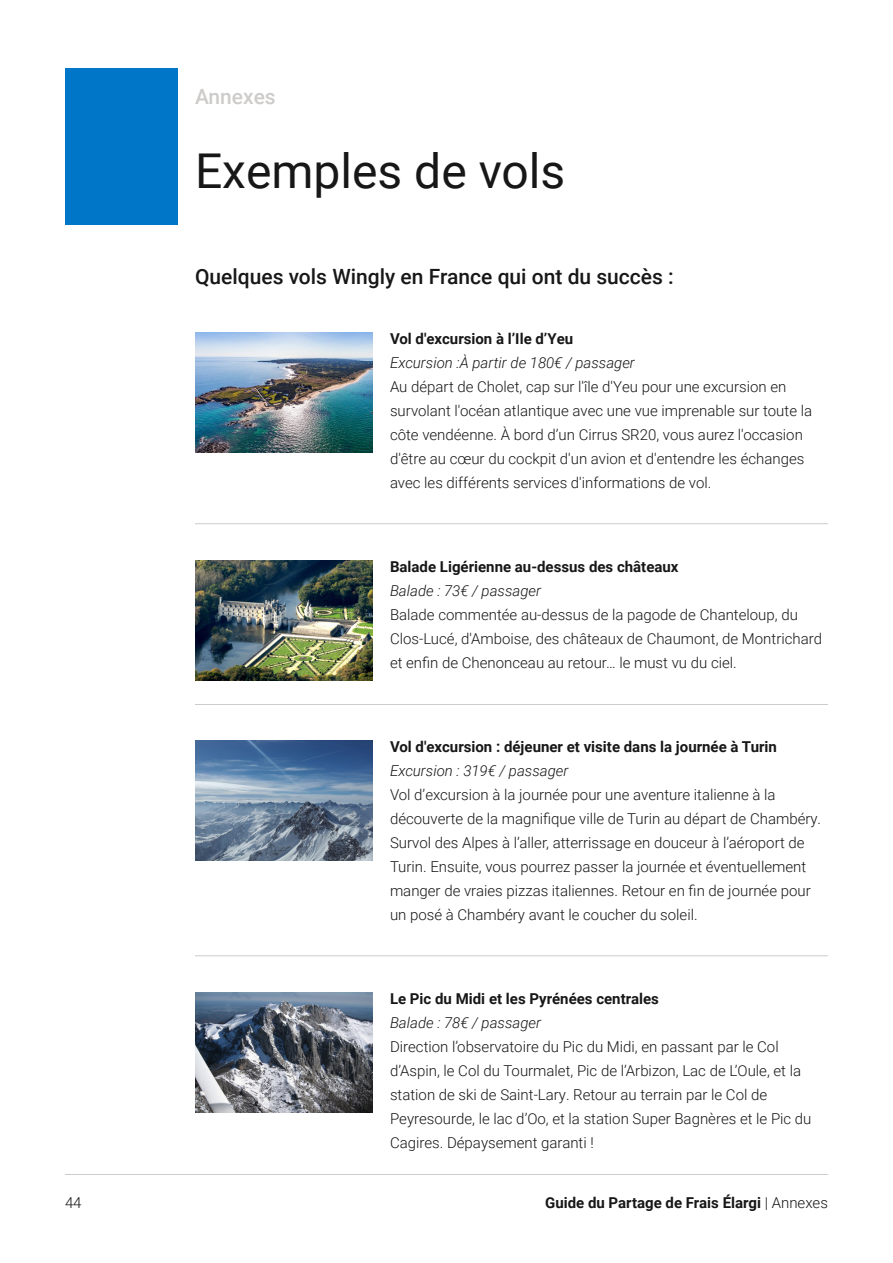
<style>
.page{position:relative;width:893px;height:1263px;background:#fff}
.page>*{position:absolute;margin:0;border:0;box-sizing:border-box;transform-origin:0 0}
.t1{font:48px "Roboto";color:#171717}
.t2{font:500 21px "Roboto";color:#171717}
.t3{font:500 21px "Roboto";color:#ceccca}
.text{font:300 15px/24px "Roboto";color:#171717}
.text-2{font:700 15px "Roboto";color:#171717}
.text-3{font:italic 300 15px "Roboto";color:#171717}
.s1{font-weight:300}
</style>
<div class="page">
<hr style="left:65px;top:1174px;width:763px;height:1px;background:#ceccca">
<hr style="left:195px;top:523px;width:633px;height:1px;background:#ceccca">
<hr style="left:195px;top:704px;width:633px;height:1px;background:#ceccca">
<hr style="left:195px;top:955px;width:633px;height:1px;background:#ceccca">
<img style="left:195px;top:332px;width:178px;height:120px">
<img style="left:195px;top:560px;width:178px;height:120px">
<img style="left:195px;top:740px;width:178px;height:121px">
<img style="left:195px;top:993px;width:178px;height:119px">
<div style="left:65px;top:68px;width:113px;height:156px;background:#0076c8"></div>
<h4 class="t3" style="left:195px;top:82px;width:82px">Annexes</h4>
<h5 class="t1" style="left:195px;top:137px;width:372px">Exemples de vols</h5>
<h4 class="t2" style="left:195px;top:262px;width:480px">Quelques vols Wingly en France qui ont du succès :</h4>
<p class="text-2" style="left:390px;top:328px;width:185px">Vol d'excursion à l’Ile d’Yeu</p>
<p class="text-3" style="left:390px;top:352px;width:246px">Excursion :À partir de 180€ / passager</p>
<p class="text" style="left:390px;top:374px;width:424px">Au départ de Cholet, cap sur l'île d'Yeu pour une excursion en survolant l'océan atlantique avec une vue imprenable sur toute la côte vendéenne. À bord d’un Cirrus SR20, vous aurez l'occasion d'être au cœur du cockpit d'un avion et d'entendre les échanges avec les différents services d'informations de vol.</p>
<p class="text-2" style="left:390px;top:556px;width:290px">Balade Ligérienne au-dessus des châteaux</p>
<p class="text-3" style="left:390px;top:580px;width:153px">Balade : 73€ / passager</p>
<p class="text" style="left:390px;top:602px;width:434px">Balade commentée au-dessus de la pagode de Chanteloup, du<br>Clos-Lucé, d'Amboise, des châteaux de Chaumont, de Montrichard et enfin de Chenonceau au retour… le must vu du ciel.</p>
<p class="text-2" style="left:390px;top:736px;width:388px">Vol d'excursion : déjeuner et visite dans la journée à Turin</p>
<p class="text-3" style="left:390px;top:760px;width:180px">Excursion : 319€ / passager</p>
<p class="text" style="left:390px;top:782px;width:433px">Vol d’excursion à la journée pour une aventure italienne à la découverte de la magnifique ville de Turin au départ de Chambéry.<br>Survol des Alpes à l’aller, atterrissage en douceur à l’aéroport de Turin. Ensuite, vous pourrez passer la journée et éventuellement manger de vraies pizzas italiennes. Retour en fin de journée pour un posé à Chambéry avant le coucher du soleil.</p>
<p class="text-2" style="left:390px;top:988px;width:270px">Le Pic du Midi et les Pyrénées centrales</p>
<p class="text-3" style="left:390px;top:1012px;width:153px">Balade : 78€ / passager</p>
<p class="text" style="left:390px;top:1034px;width:423px">Direction l’observatoire du Pic du Midi, en passant par le Col d’Aspin, le Col du Tourmalet, Pic de l’Arbizon, Lac de L’Oule, et la station de ski de Saint-Lary. Retour au terrain par le Col de Peyresourde, le lac d’Oo, et la station Super Bagnères et le Pic du Cagires. Dépaysement garanti !</p>
<p class="text" style="left:65px;top:1190px;width:18px">44</p>
<p class="text-2" style="left:545px;top:1192px;width:284px">Guide du Partage de Frais Élargi <span class="s1">| Annexes</span></p>
</div>
